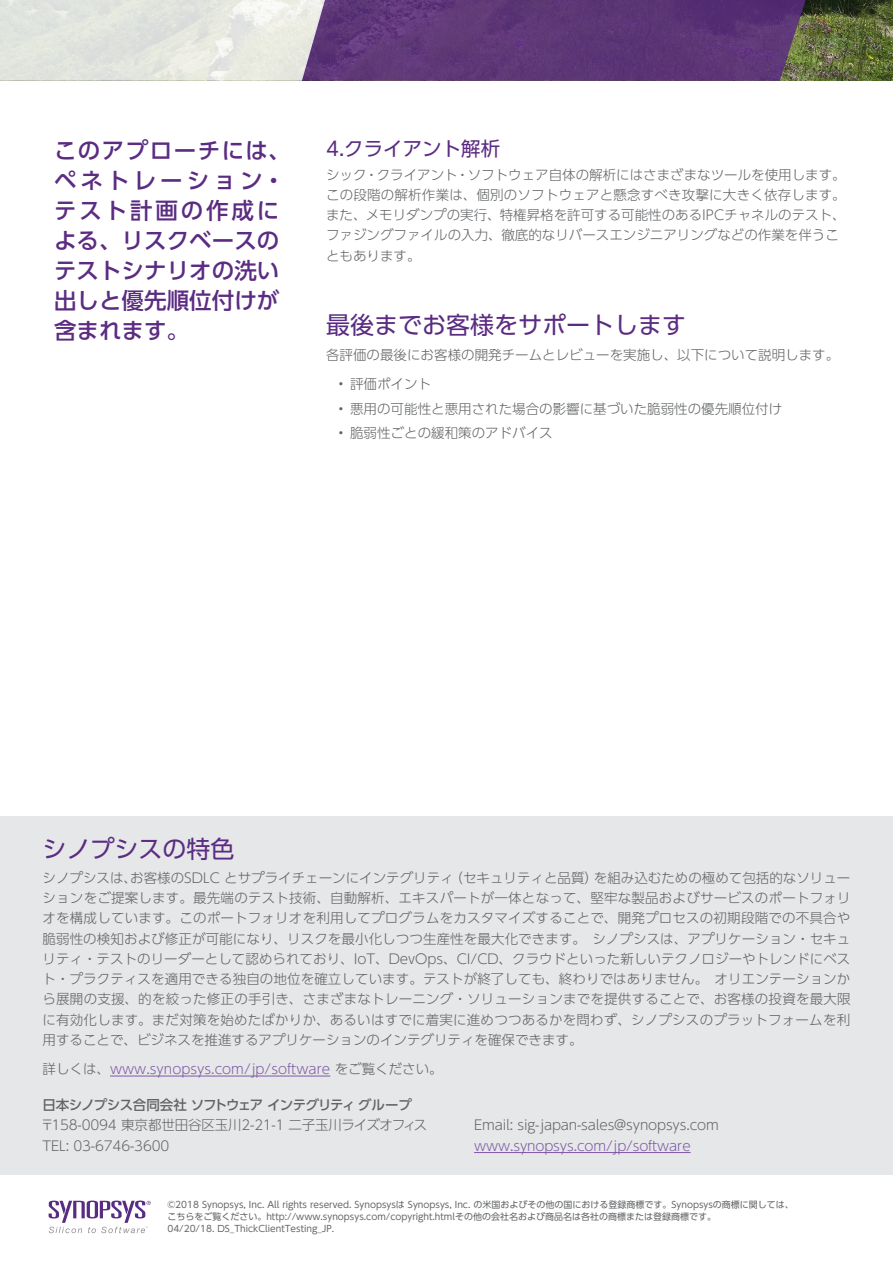
<style>
.page{position:relative;width:893px;height:1263px;background:#fff}
.page>*{position:absolute;margin:0;border:0;box-sizing:border-box;transform-origin:0 0}
.t1{font:24px "UD Shin Go Pro";color:#5b2c82}
.t2{font:500 22.5px/30px "UD Shin Go Pro";color:#5b2c82}
.t3{font:19.5px "UD Shin Go Pro";color:#5b2c82}
.t4{font:300 13.5px/20.2px "UD Shin Go Pro";color:#626466}
.t5{font:300 13.5px "UD Shin Go Pro";color:#7f58a4}
.t6{font:500 13.5px "UD Shin Go Pro";letter-spacing:-.05em;color:#626466}
.t7{font:9px/12px "UD Shin Go Pro";color:#626466}
.s1{color:#626466}
</style>
<div class="page">
<svg style="left:49px;top:1200px;width:102px;height:33px"></svg>
<img style="left:810px;top:0;width:83px;height:81px">
<svg style="left:0;top:0;width:810px;height:81px;background:#917b9e"></svg>
<div style="left:0;top:816px;width:893px;height:359px;background:#e6e7e8"></div>
<hr style="left:110px;top:1076px;width:220px;height:1px;background:#7f58a4">
<hr style="left:474px;top:1152px;width:217px;height:1px;background:#7f58a4">
<h2 class="t2" style="left:54px;top:135px;width:238px">このアプローチには、ペネトレーション・テスト計画の作成による、リスクベースのテストシナリオの洗い出しと優先順位付けが含まれます。</h2>
<h3 class="t3" style="left:326px;top:133px;width:176px">4.クライアント解析</h3>
<p class="t4" style="left:326px;top:164px;width:521px">シック・クライアント・ソフトウェア自体の解析にはさまざまなツールを使用します。この段階の解析作業は、個別のソフトウェアと懸念すべき攻撃に大きく依存します。また、メモリダンプの実行、特権昇格を許可する可能性のあるIPCチャネルのテスト、ファジングファイルの入力、徹底的なリバースエンジニアリングなどの作業を伴うこともあります。</p>
<h1 class="t1" style="left:326px;top:306px;width:361px">最後までお客様をサポートします</h1>
<p class="t4" style="left:326px;top:344px;width:514px">各評価の最後にお客様の開発チームとレビューを実施し、以下について説明します。</p>
<p class="t4" style="left:338px;top:373px;width:95px">• 評価ポイント</p>
<p class="t4" style="left:338px;top:398px;width:446px">• 悪用の可能性と悪用された場合の影響に基づいた脆弱性の優先順位付け</p>
<p class="t4" style="left:338px;top:423px;width:216px">• 脆弱性ごとの緩和策のアドバイス</p>
<h1 class="t1" style="left:43px;top:829px;width:194px">シノプシスの特色</h1>
<p class="t4" style="left:43px;top:867px;width:810px;text-align:justify">シノプシスは、お客様のSDLC とサプライチェーンにインテグリティ（セキュリティと品質）を組み込むための極めて包括的なソリューションをご提案します。最先端のテスト技術、自動解析、エキスパートが一体となって、堅牢な製品およびサービスのポートフォリオを構成しています。このポートフォリオを利用してプログラムをカスタマイズすることで、開発プロセスの初期段階での不具合や脆弱性の検知および修正が可能になり、リスクを最小化しつつ生産性を最大化できます。シノプシスは、アプリケーション・セキュリティ・テストのリーダーとして認められており、IoT、DevOps、CI/CD、クラウドといった新しいテクノロジーやトレンドにベスト・プラクティスを適用できる独自の地位を確立しています。テストが終了しても、終わりではありません。オリエンテーションから展開の支援、的を絞った修正の手引き、さまざまなトレーニング・ソリューションまでを提供することで、お客様の投資を最大限に有効化します。まだ対策を始めたばかりか、あるいはすでに着実に進めつつあるかを問わず、シノプシスのプラットフォームを利用することで、ビジネスを推進するアプリケーションのインテグリティを確保できます。</p>
<p class="t5" style="left:43px;top:1058px;width:402px"><span class="s1">詳しくは、</span>www.synopsys.com/jp/software <span class="s1">をご覧ください。</span></p>
<p class="t6" style="left:42px;top:1094px;width:371px">日本シノプシス合同会社 ソフトウェア インテグリティ グループ</p>
<p class="t4" style="left:40px;top:1114px;width:388px">〒158-0094 東京都世田谷区玉川2-21-1 二子玉川ライズオフィス<br>TEL: 03-6746-3600</p>
<p class="t4" style="left:474px;top:1114px;width:246px">Email: sig-japan-sales@synopsys.com</p>
<p class="t5" style="left:474px;top:1134px;width:218px">www.synopsys.com/jp/software</p>
<p class="t7" style="left:167px;top:1198px;width:628px">©2018 Synopsys, Inc. All rights reserved. Synopsysは Synopsys, Inc. の米国およびその他の国における登録商標です。Synopsysの商標に関しては、こちらをご覧ください。http://www.synopsys.com/copyright.htmlその他の会社名および商品名は各社の商標または登録商標です。<br>04/20/18. DS_ThickClientTesting_JP.</p>
</div>
